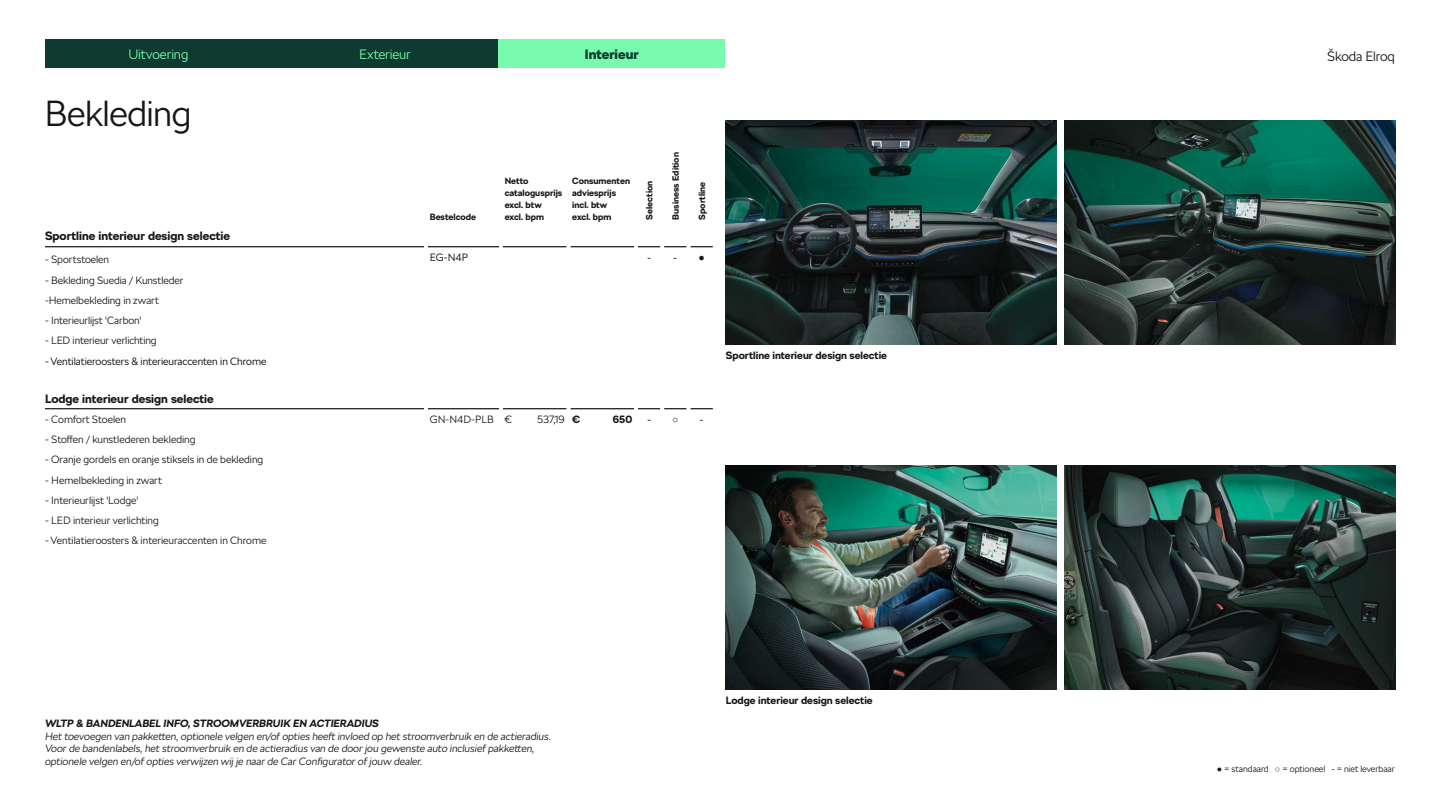
<style>
.page{position:relative;width:1440px;height:810px;background:#fff}
.page>*{position:absolute;margin:0;border:0;box-sizing:border-box;transform-origin:0 0}
.t1{font:300 36px "SKODA Next";letter-spacing:-.015em;color:#161718}
.t2{font:300 13.5px "SKODA Next";letter-spacing:-.01em;color:#78faae}
.t3{font:300 13.5px "SKODA Next";letter-spacing:-.015em;color:#161718}
.t4{font:900 13.5px "SKODA Next";color:#0e3a2f}
.t5{font:700 12px "SKODA Next";color:#161718}
.t6{font:300 10.5px/20.2px "SKODA Next";color:#161718}
.t7{font:italic 300 10.5px/12.6px "SKODA Next";color:#161718}
.t8{font:700 10.5px "SKODA Next";color:#161718}
.t9{font:300 10.5px "SKODA Next";color:#000}
.t10{font:italic 700 10.5px "SKODA Next";color:#161718}
.t11{font:10.5px "Arial";color:#161718}
.t12{font:700 9px/12px "SKODA Next";color:#161718}
.t13{font:300 9px "SKODA Next";letter-spacing:-.005em;color:#161718}
.s1{font-weight:700}
.s2{font-family:"Arial";font-weight:700}
</style>
<div class="page">
<div style="left:45px;top:39px;width:227px;height:29px;background:#0e3a2f"></div>
<div style="left:272px;top:39px;width:227px;height:29px;background:#0e3a2f"></div>
<div style="left:499px;top:39px;width:226px;height:29px;background:#78faae"></div>
<hr style="left:45px;top:246px;width:379px;height:1px;background:#000">
<hr style="left:428px;top:246px;width:71px;height:1px;background:#000">
<hr style="left:503px;top:246px;width:64px;height:1px;background:#000">
<hr style="left:570px;top:246px;width:64px;height:1px;background:#000">
<svg style="left:638px;top:246px;width:75px;height:1px"></svg>
<hr style="left:45px;top:408px;width:379px;height:1px;background:#000">
<hr style="left:428px;top:408px;width:71px;height:1px;background:#000">
<hr style="left:503px;top:408px;width:64px;height:1px;background:#000">
<hr style="left:570px;top:408px;width:64px;height:1px;background:#000">
<svg style="left:638px;top:408px;width:75px;height:1px"></svg>
<hr style="left:660px;top:226px;width:4px;height:21px;background:#fff">
<hr style="left:687px;top:226px;width:3px;height:21px;background:#fff">
<hr style="left:660px;top:388px;width:4px;height:21px;background:#fff">
<hr style="left:687px;top:388px;width:3px;height:21px;background:#fff">
<img style="left:1064px;top:120px;width:331px;height:225px">
<img style="left:726px;top:120px;width:331px;height:225px">
<img style="left:726px;top:465px;width:331px;height:225px">
<img style="left:1064px;top:465px;width:331px;height:225px">
<p class="t2" style="left:128px;top:46px;width:62px">Uitvoering</p>
<p class="t2" style="left:359px;top:46px;width:53px">Exterieur</p>
<p class="t4" style="left:585px;top:46px;width:55px">Interieur</p>
<h1 class="t1" style="left:45px;top:92px;width:148px">Bekleding</h1>
<p class="t12" style="left:430px;top:211px;width:48px">Bestelcode</p>
<p class="t12" style="left:505px;top:175px;width:59px">Netto catalogusprijs excl. btw excl. bpm</p>
<p class="t12" style="left:572px;top:175px;width:59px">Consumenten adviesprijs incl. btw<br>excl. bpm</p>
<p class="t12" style="left:643px;top:220px;width:40px;rotate:-90deg">Selection</p>
<p class="t12" style="left:670px;top:220px;width:69px;rotate:-90deg">Business Edition</p>
<p class="t12" style="left:696px;top:220px;width:39px;rotate:-90deg">Sportline</p>
<p class="t5" style="left:45px;top:229px;width:187px">Sportline interieur design selectie</p>
<p class="t6" style="left:45px;top:250px;width:66px">- Sportstoelen</p>
<p class="t9" style="left:430px;top:251px;width:40px">EG-N4P</p>
<p class="t11" style="left:647px;top:250px;width:31px">- -</p>
<p class="t11" style="left:698px;top:250px;width:8px">●</p>
<p class="t6" style="left:45px;top:270px;width:140px">- Bekleding Suedia / Kunstleder -Hemelbekleding in zwart</p>
<p class="t6" style="left:45px;top:310px;width:98px">- Interieurlijst 'Carbon'</p>
<p class="t6" style="left:45px;top:331px;width:113px">- LED interieur verlichting</p>
<p class="t9" style="left:45px;top:355px;width:223px">- Ventilatieroosters &amp; interieuraccenten in Chrome</p>
<p class="t5" style="left:45px;top:391px;width:170px">Lodge interieur design selectie</p>
<p class="t6" style="left:45px;top:409px;width:83px">- Comfort Stoelen</p>
<p class="t6" style="left:430px;top:409px;width:84px">GN-N4D-PLB €</p>
<p class="t6" style="left:537px;top:409px;width:45px">537,19 <span class="s1">€</span></p>
<p class="t8" style="left:613px;top:413px;width:21px">650</p>
<p class="t11" style="left:647px;top:412px;width:33px">- ○</p>
<p class="t11" style="left:700px;top:412px;width:5px">-</p>
<p class="t6" style="left:45px;top:429px;width:152px">- Stoffen / kunstlederen bekleding</p>
<p class="t6" style="left:45px;top:450px;width:220px">- Oranje gordels en oranje stiksels in de bekleding</p>
<p class="t6" style="left:45px;top:470px;width:118px">- Hemelbekleding in zwart</p>
<p class="t6" style="left:45px;top:490px;width:95px">- Interieurlijst 'Lodge'</p>
<p class="t6" style="left:45px;top:510px;width:115px">- LED interieur verlichting</p>
<p class="t6" style="left:45px;top:531px;width:223px">- Ventilatieroosters &amp; interieuraccenten in Chrome</p>
<p class="t8" style="left:726px;top:349px;width:163px">Sportline interieur design selectie</p>
<p class="t10" style="left:45px;top:717px;width:335px">WLTP &amp; BANDENLABEL INFO, STROOMVERBRUIK EN ACTIERADIUS</p>
<p class="t7" style="left:45px;top:730px;width:507px">Het toevoegen van pakketten, optionele velgen en/of opties heeft invloed op het stroomverbruik en de actieradius.<br>Voor de bandenlabels, het stroomverbruik en de actieradius van de door jou gewenste auto inclusief pakketten, optionele velgen en/of opties verwijzen wij je naar de Car Configurator of jouw dealer.</p>
<p class="t8" style="left:726px;top:694px;width:148px">Lodge interieur design selectie</p>
<p class="t3" style="left:1327px;top:49px;width:69px">Škoda Elroq</p>
<p class="t13" style="left:1217px;top:763px;width:180px"><span class="s2">●</span> = standaard <span class="s2">○</span> = optioneel - = niet leverbaar</p>
</div>
